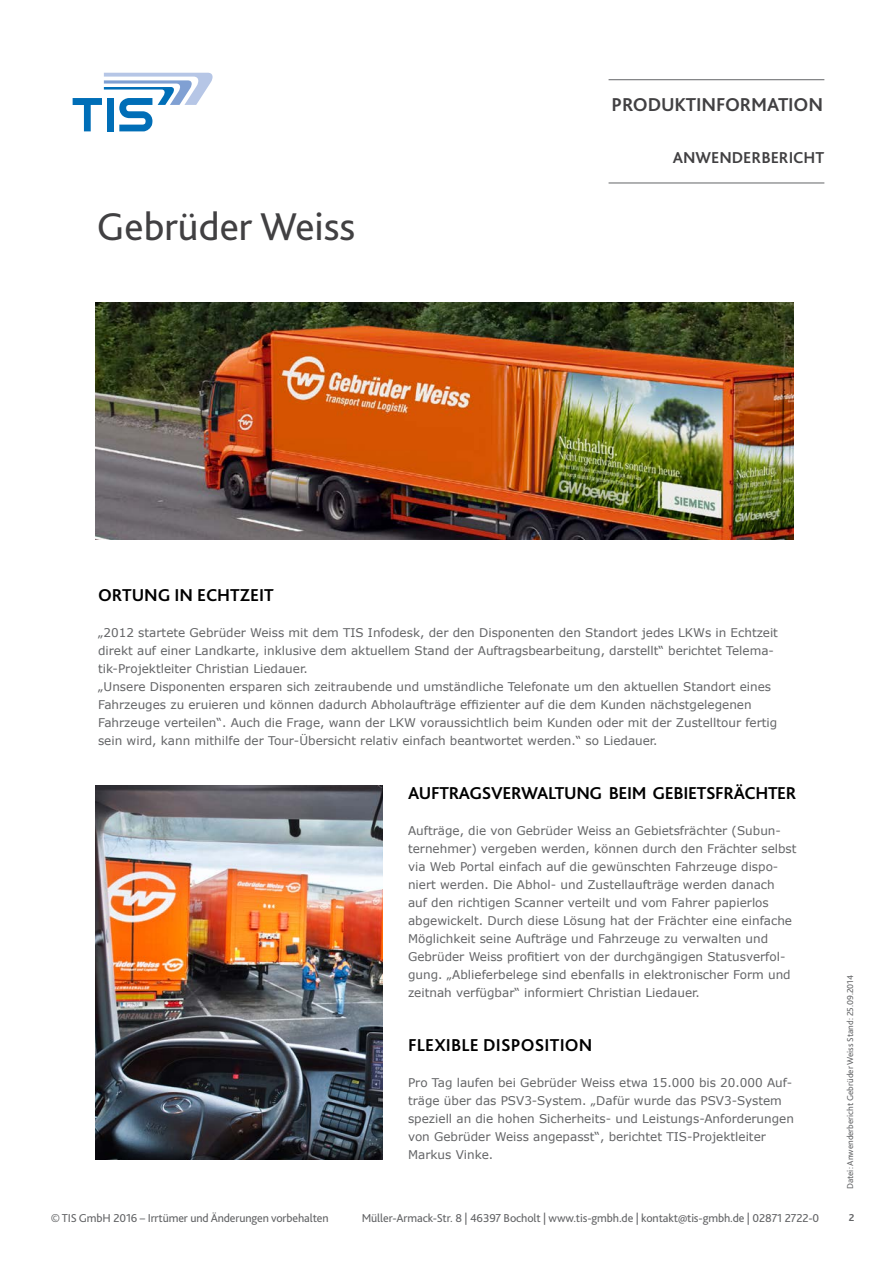
<style>
.page{position:relative;width:893px;height:1263px;background:#fff}
.page>*{position:absolute;margin:0;border:0;box-sizing:border-box;transform-origin:0 0}
.t1{font:40.5px "Bliss 2";color:#414042}
.t2{font:700 19.5px "Bliss 2";letter-spacing:-.01em;color:#414042}
.t3{font:700 18px "Bliss 2";letter-spacing:-.02em;color:#000}
.t4{font:700 18px "Bliss 2";letter-spacing:.01em;color:#000}
.t5{font:700 18px "Bliss 2";color:#000}
.t6{font:700 16.5px "Bliss 2";color:#414042}
.t7{font:12px/18px "Verdana";color:#636466}
.t8{font:12px "Bliss 2";letter-spacing:-.01em;color:#636466}
.t9{font:700 10.5px "Bliss 2";color:#636466}
.t10{font:9px "Bliss 2";color:#636466}
</style>
<div class="page">
<svg style="left:73px;top:73px;width:140px;height:58px"></svg>
<hr style="left:609px;top:79px;width:215px;height:1px;background:#636466">
<hr style="left:609px;top:183px;width:215px;height:1px;background:#636466">
<img style="left:95px;top:302px;width:699px;height:238px">
<img style="left:95px;top:785px;width:287px;height:375px">
<h2 class="t2" style="left:612px;top:92px;width:213px">PRODUKTINFORMATION</h2>
<h1 class="t1" style="left:97px;top:201px;width:260px">Gebrüder Weiss</h1>
<h3 class="t6" style="left:673px;top:147px;width:153px">ANWENDERBERICHT</h3>
<h3 class="t5" style="left:98px;top:584px;width:177px">ORTUNG IN ECHTZEIT</h3>
<p class="t7" style="left:98px;top:623px;width:681px">„2012 startete Gebrüder Weiss mit dem TIS Infodesk, der den Disponenten den Standort jedes LKWs in Echtzeit direkt auf einer Landkarte, inklusive dem aktuellem Stand der Auftragsbearbeitung, darstellt“ berichtet Telema&shy;tik-Projektleiter Christian Liedauer.<br>„Unsere Disponenten ersparen sich zeitraubende und umständliche Telefonate um den aktuellen Standort eines Fahrzeuges zu eruieren und können dadurch Abholaufträge effizienter auf die dem Kunden nächstgelegenen Fahrzeuge verteilen“. Auch die Frage, wann der LKW voraussichtlich beim Kunden oder mit der Zustelltour fertig sein wird, kann mithilfe der Tour-Übersicht relativ einfach beantwortet werden.“ so Liedauer.</p>
<h3 class="t3" style="left:408px;top:782px;width:390px">AUFTRAGSVERWALTUNG BEIM GEBIETSFRÄCHTER</h3>
<p class="t7" style="left:408px;top:821px;width:390px">Aufträge, die von Gebrüder Weiss an Gebietsfrächter (Subun&shy;ternehmer) vergeben werden, können durch den Frächter selbst via Web Portal einfach auf die gewünschten Fahrzeuge dispo&shy;niert werden. Die Abhol- und Zustellaufträge werden danach auf den richtigen Scanner verteilt und vom Fahrer papierlos abgewickelt. Durch diese Lösung hat der Frächter eine einfache Möglichkeit seine Aufträge und Fahrzeuge zu verwalten und Gebrüder Weiss profitiert von der durchgängigen Statusverfol&shy;gung. „Ablieferbelege sind ebenfalls in elektronischer Form und zeitnah verfügbar“ informiert Christian Liedauer.</p>
<h3 class="t4" style="left:408px;top:1034px;width:186px">FLEXIBLE DISPOSITION</h3>
<p class="t7" style="left:408px;top:1073px;width:387px">Pro Tag laufen bei Gebrüder Weiss etwa 15.000 bis 20.000 Auf&shy;träge über das PSV3-System. „Dafür wurde das PSV3-System speziell an die hohen Sicherheits- und Leistungs-Anforderungen von Gebrüder Weiss angepasst“, berichtet TIS-Projektleiter Markus Vinke.</p>
<p class="t10" style="left:844px;top:1189px;width:216px;rotate:-90deg">Datei: Anwenderbericht Gebrüder Weiss Stand: 25.09.2014</p>
<p class="t8" style="left:51px;top:1210px;width:279px">© TIS GmbH 2016 – Irrtümer und Änderungen vorbehalten</p>
<p class="t8" style="left:362px;top:1210px;width:459px">Müller-Armack-Str. 8 | 46397 Bocholt | www.tis-gmbh.de | kontakt@tis-gmbh.de | 02871 2722-0</p>
<p class="t9" style="left:849px;top:1211px;width:7px">2</p>
</div>
